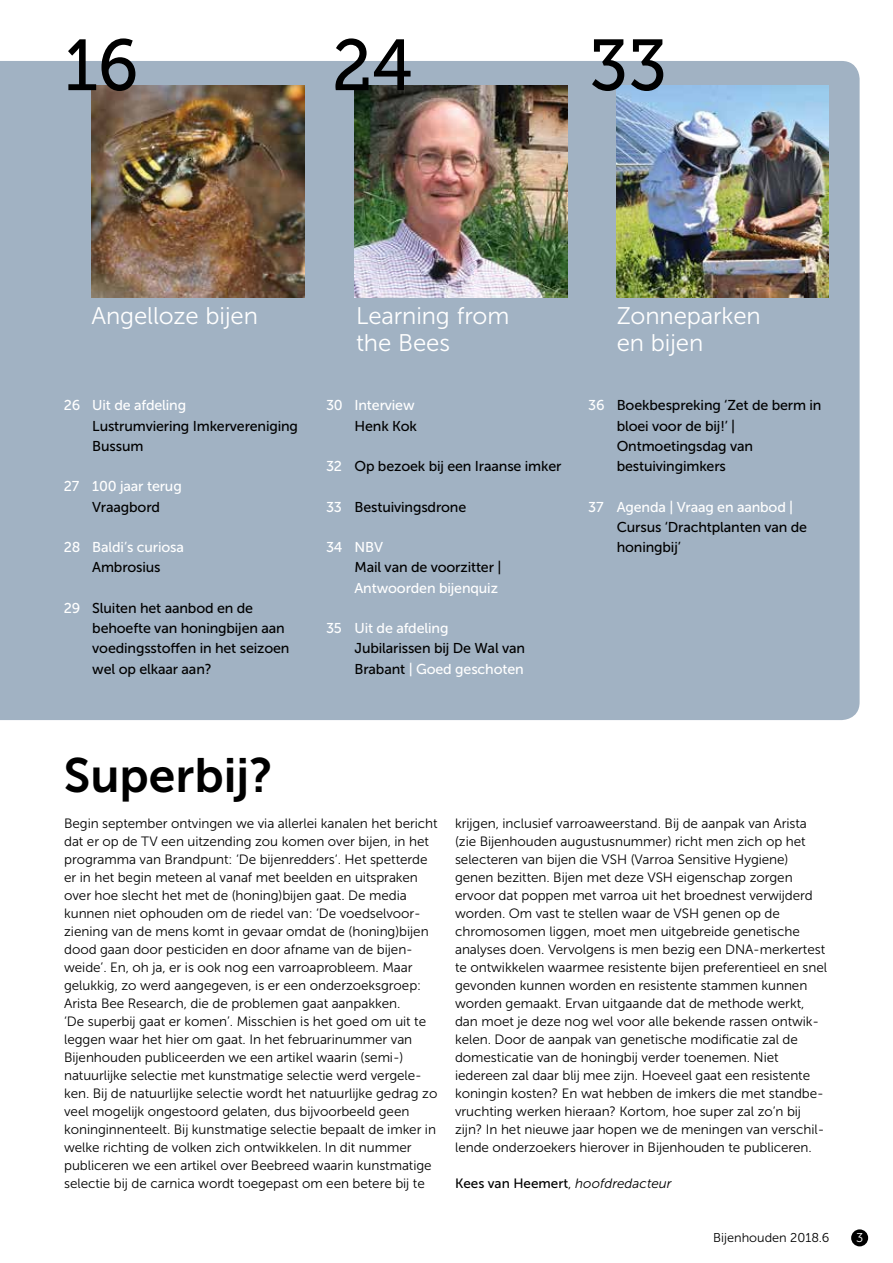
<style>
.page{position:relative;width:893px;height:1263px;background:#fff}
.page>*{position:absolute;margin:0;border:0;box-sizing:border-box;transform-origin:0 0}
.t1{font:72px "Museo Slab 500";color:#000;scale:.95 1}
.t2{font:48px "Museo Sans 700";color:#000}
.t3{font:24px/27px "Museo Sans 300";letter-spacing:-.005em;color:#fff}
.t4{font:14.25px/20.2px "Museo Sans 500";letter-spacing:-.01em;color:#000}
.t5{font:14.25px "Museo Sans 500";letter-spacing:-.01em;color:#fff}
.t6{font:13.5px/18px "Museo Sans 300";letter-spacing:-.005em;color:#000}
.t7{font:13.5px "Museo Sans 500";color:#000}
.t8{font:12.75px "Museo Sans 300";color:#000}
.t9{font:12.75px "Museo Sans 300";color:#fff}
.s1{color:#fff}
.s2{font-family:"Museo Sans 300"}
.s3{font-family:"Museo Sans 300";font-style:italic}
</style>
<div class="page">
<div style="left:0;top:61px;width:860px;height:659px;background:#a1b2c3"></div>
<img style="left:91px;top:85px;width:213px;height:213px">
<img style="left:355px;top:85px;width:212px;height:213px">
<img style="left:616px;top:85px;width:213px;height:213px">
<div style="left:851px;top:1229px;width:17px;height:17px;background:#000;border-radius:50%"></div>
<h1 class="t1" style="left:65px;top:25px;width:79px">16</h1>
<h1 class="t1" style="left:332px;top:25px;width:87px">24</h1>
<h1 class="t1" style="left:589px;top:25px;width:84px">33</h1>
<h3 class="t3" style="left:356px;top:303px;width:155px">Learning from the Bees</h3>
<h3 class="t3" style="left:91px;top:303px;width:168px">Angelloze bijen</h3>
<h3 class="t3" style="left:617px;top:303px;width:146px">Zonneparken en bijen</h3>
<p class="t5" style="left:64px;top:398px;width:124px">26 Uit de afdeling</p>
<p class="t4" style="left:92px;top:416px;width:207px">Lustrumviering Imkervereniging<br>Bussum</p>
<p class="t5" style="left:64px;top:479px;width:120px">27 100 jaar terug</p>
<p class="t4" style="left:92px;top:497px;width:69px">Vraagbord</p>
<p class="t5" style="left:64px;top:539px;width:122px">28 Baldi’s curiosa</p>
<p class="t4" style="left:92px;top:557px;width:70px">Ambrosius</p>
<p class="t4" style="left:92px;top:598px;width:199px;text-indent:-28px"><span class="s1">29</span> Sluiten het aanbod en de behoefte van honingbijen aan voedingsstoffen in het seizoen wel op elkaar aan?</p>
<p class="t5" style="left:326px;top:398px;width:90px">30 Interview</p>
<p class="t4" style="left:354px;top:416px;width:64px">Henk Kok</p>
<p class="t4" style="left:326px;top:456px;width:237px"><span class="s1">32</span> Op bezoek bij een Iraanse imker</p>
<p class="t4" style="left:326px;top:497px;width:142px"><span class="s1">33</span> Bestuivingsdrone</p>
<p class="t5" style="left:326px;top:539px;width:58px">34 NBV</p>
<p class="t4" style="left:354px;top:557px;width:148px">Mail van de voorzitter |</p>
<p class="t5" style="left:354px;top:580px;width:145px">Antwoorden bijenquiz</p>
<p class="t5" style="left:326px;top:620px;width:124px">35 Uit de afdeling</p>
<p class="t4" style="left:354px;top:638px;width:172px">Jubilarissen bij De Wal van<br>Brabant <span class="s1">| Goed geschoten</span></p>
<p class="t4" style="left:617px;top:395px;width:206px;text-indent:-28px"><span class="s1">36</span> Boekbespreking ‘Zet de berm in bloei voor de bij!’ |<br>Ontmoetingsdag van bestuivingimkers</p>
<p class="t5" style="left:588px;top:499px;width:207px">37 Agenda | Vraag en aanbod |</p>
<p class="t4" style="left:617px;top:517px;width:192px">Cursus ‘Drachtplanten van de honingbij’</p>
<h2 class="t2" style="left:64px;top:748px;width:210px">Superbij?</h2>
<p class="t6" style="left:64px;top:814px;width:375px">Begin september ontvingen we via allerlei kanalen het bericht dat er op de TV een uitzending zou komen over bijen, in het programma van Brandpunt: ‘De bijenredders‘. Het spetterde er in het begin meteen al vanaf met beelden en uitspraken over hoe slecht het met de (honing)bijen gaat. De media kunnen niet ophouden om de riedel van: ‘De voedselvoor&shy;ziening van de mens komt in gevaar omdat de (honing)bijen dood gaan door pesticiden en door afname van de bijen&shy;weide’. En, oh ja, er is ook nog een varroaprobleem. Maar gelukkig, zo werd aangegeven, is er een onderzoeksgroep:<br>Arista Bee Research, die de problemen gaat aanpakken.<br>‘De superbij gaat er komen’. Misschien is het goed om uit te leggen waar het hier om gaat. In het februarinummer van Bijenhouden publiceerden we een artikel waarin (semi-) natuurlijke selectie met kunstmatige selectie werd vergele&shy;ken. Bij de natuurlijke selectie wordt het natuurlijke gedrag zo veel mogelijk ongestoord gelaten, dus bijvoorbeeld geen koninginnenteelt. Bij kunstmatige selectie bepaalt de imker in welke richting de volken zich ontwikkelen. In dit nummer publiceren we een artikel over Beebreed waarin kunstmatige selectie bij de carnica wordt toegepast om een betere bij te</p>
<p class="t6" style="left:455px;top:814px;width:374px">krijgen, inclusief varroaweerstand. Bij de aanpak van Arista (zie Bijenhouden augustusnummer) richt men zich op het selecteren van bijen die VSH (Varroa Sensitive Hygiene) genen bezitten. Bijen met deze VSH eigenschap zorgen ervoor dat poppen met varroa uit het broednest verwijderd worden. Om vast te stellen waar de VSH genen op de chromosomen liggen, moet men uitgebreide genetische analyses doen. Vervolgens is men bezig een DNA-merkertest te ontwikkelen waarmee resistente bijen preferentieel en snel gevonden kunnen worden en resistente stammen kunnen worden gemaakt. Ervan uitgaande dat de methode werkt, dan moet je deze nog wel voor alle bekende rassen ontwik&shy;kelen. Door de aanpak van genetische modificatie zal de domesticatie van de honingbij verder toenemen. Niet iedereen zal daar blij mee zijn. Hoeveel gaat een resistente koningin kosten? En wat hebben de imkers die met standbe&shy;vruchting werken hieraan? Kortom, hoe super zal zo’n bij zijn? In het nieuwe jaar hopen we de meningen van verschil&shy;lende onderzoekers hierover in Bijenhouden te publiceren.</p>
<p class="t7" style="left:455px;top:1176px;width:218px">Kees van Heemert<span class="s2">,</span> <span class="s3">hoofdredacteur</span></p>
<p class="t8" style="left:713px;top:1231px;width:118px">Bijenhouden 2018.6</p>
<p class="t9" style="left:856px;top:1231px;width:9px">3</p>
</div>
